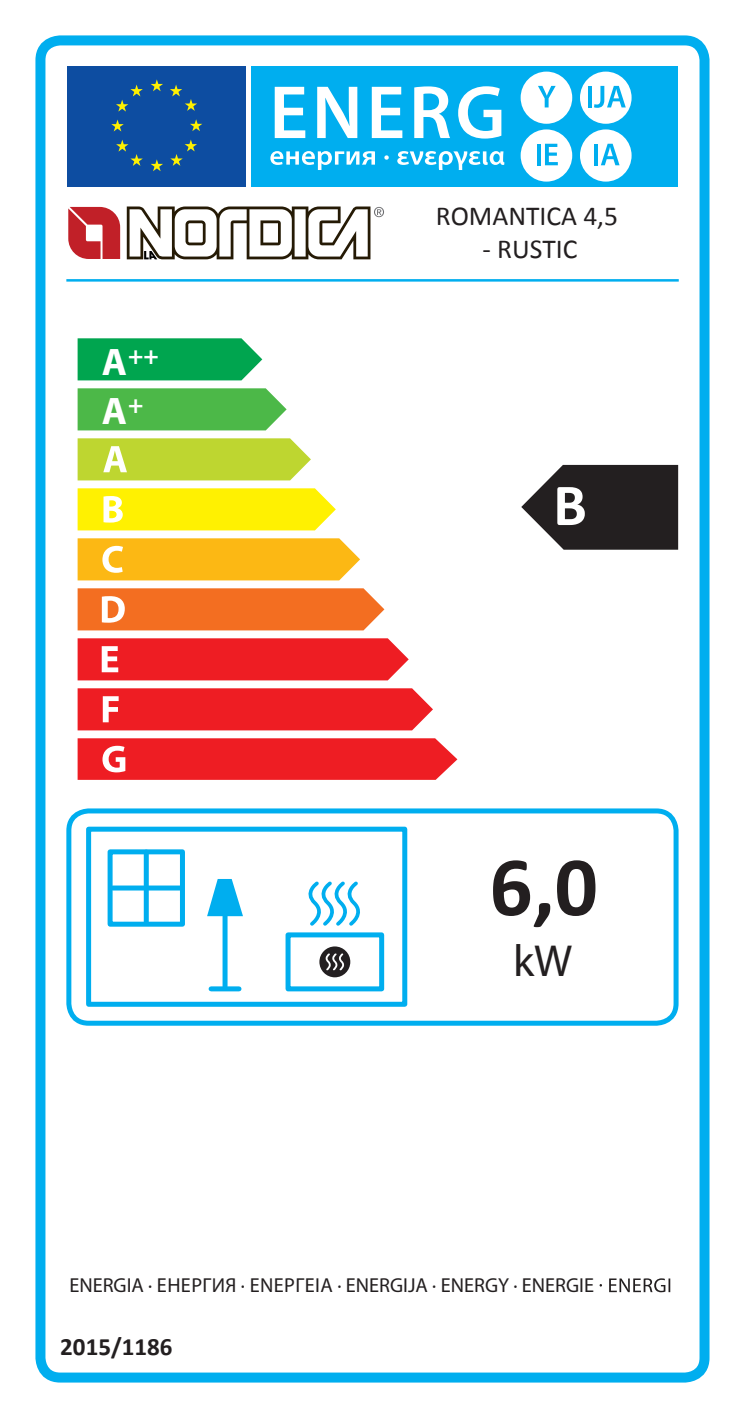
<style>
.page{position:relative;width:745px;height:1418px;background:#fff}
.page>*{position:absolute;margin:0;border:0;box-sizing:border-box;transform-origin:0 0}
.t1{font:700 85px "Calibri";color:#231f20}
.t2{font:700 60px "Calibri";color:#fff}
.t3{font:700 45px/55.5px "Calibri";color:#fff}
.t4{font:45px "Myriad Pro";color:#231f20}
.t5{font:700 38.5px "Myriad Pro";color:#fff}
.t6{font:27.5px "Calibri";color:#231f20}
.t7{font:700 25.75px "Myriad Pro";color:#fff}
.t8{font:700 25px "Calibri";color:#231f20}
.t9{font:20.25px "Myriad Pro";color:#231f20}
.s1{font-size:38.5px}
</style>
<div class="page">
<div style="left:35px;top:35px;width:674px;height:1347px;border:10px solid #00aeef;border-radius:20px"></div>
<div style="left:67px;top:66px;width:178px;height:120px;background:#0d4da1"></div>
<div style="left:251px;top:66px;width:426px;height:120px;background:#00aeef"></div>
<svg style="left:170px;top:85px;width:27px;height:26px"></svg>
<svg style="left:151px;top:79px;width:12px;height:12px"></svg>
<svg style="left:116px;top:85px;width:27px;height:27px"></svg>
<svg style="left:111px;top:120px;width:13px;height:11px"></svg>
<svg style="left:116px;top:140px;width:27px;height:26px"></svg>
<svg style="left:151px;top:159px;width:12px;height:12px"></svg>
<svg style="left:170px;top:140px;width:27px;height:26px"></svg>
<svg style="left:190px;top:119px;width:12px;height:12px"></svg>
<svg style="left:274px;top:87px;width:31px;height:51px"></svg>
<svg style="left:317px;top:87px;width:40px;height:51px"></svg>
<svg style="left:371px;top:87px;width:31px;height:51px"></svg>
<svg style="left:414px;top:86px;width:36px;height:52px"></svg>
<svg style="left:458px;top:86px;width:43px;height:53px"></svg>
<svg style="left:270px;top:151px;width:105px;height:19px"></svg>
<svg style="left:384px;top:155px;width:4px;height:5px"></svg>
<svg style="left:397px;top:151px;width:107px;height:19px"></svg>
<div style="left:520px;top:72px;width:52px;height:52px;background:#fff;border-radius:50%"></div>
<svg style="left:538px;top:86px;width:17px;height:21px"></svg>
<div style="left:579px;top:72px;width:52px;height:52px;background:#fff;border-radius:50%"></div>
<div style="left:520px;top:129px;width:52px;height:53px;background:#fff;border-radius:50%"></div>
<svg style="left:537px;top:144px;width:3px;height:21px"></svg>
<svg style="left:545px;top:144px;width:12px;height:21px"></svg>
<div style="left:579px;top:129px;width:52px;height:53px;background:#fff;border-radius:50%"></div>
<svg style="left:588px;top:86px;width:3px;height:21px"></svg>
<svg style="left:594px;top:86px;width:31px;height:22px"></svg>
<svg style="left:594px;top:144px;width:3px;height:21px"></svg>
<svg style="left:601px;top:144px;width:18px;height:21px"></svg>
<hr style="left:66px;top:279px;width:612px;height:2px;background:#00aeef">
<div style="left:66px;top:808px;width:612px;height:217px;border:5px solid #00aeef;border-radius:20px"></div>
<svg style="left:599px;top:1278px;width:70px;height:14px"></svg>
<div style="left:78px;top:388px;width:208px;height:42px;background:#4cb848"></div>
<svg style="left:78px;top:338px;width:184px;height:42px;background:#0faa59"></svg>
<svg style="left:78px;top:438px;width:233px;height:42px;background:#c3d941"></svg>
<svg style="left:78px;top:488px;width:257px;height:42px;background:#fff214"></svg>
<svg style="left:78px;top:538px;width:282px;height:42px;background:#fcbc22"></svg>
<svg style="left:78px;top:588px;width:306px;height:42px;background:#f3772f"></svg>
<svg style="left:78px;top:638px;width:330px;height:42px;background:#ee292f"></svg>
<svg style="left:78px;top:688px;width:354px;height:42px;background:#ee272d"></svg>
<svg style="left:78px;top:738px;width:379px;height:41px;background:#ee292f"></svg>
<div style="left:107px;top:849px;width:78px;height:77px;border:5px solid #00aeef"></div>
<div style="left:144px;top:852px;width:5px;height:70px;background:#00aeef"></div>
<div style="left:113px;top:885px;width:67px;height:5px;background:#00aeef"></div>
<div style="left:211px;top:986px;width:28px;height:5px;background:#00aeef"></div>
<div style="left:222px;top:916px;width:5px;height:70px;background:#00aeef"></div>
<svg style="left:207px;top:879px;width:36px;height:37px"></svg>
<div style="left:285px;top:932px;width:99px;height:59px;border:5px solid #00aeef"></div>
<div style="left:86px;top:826px;width:321px;height:180px;border:5px solid #00aeef"></div>
<svg style="left:308px;top:881px;width:52px;height:45px"></svg>
<div style="left:319px;top:946px;width:31px;height:31px;background:#231f20;border-radius:50%"></div>
<svg style="left:325px;top:952px;width:23px;height:19px"></svg>
<svg style="left:521px;top:465px;width:156px;height:84px;background:#423e3f"></svg>
<svg style="left:68px;top:207px;width:52px;height:52px"></svg>
<svg style="left:127px;top:206px;width:257px;height:53px"></svg>
<p class="t3" style="left:100px;top:333px;width:42px">A<sup>+<br></sup>A</p>
<p class="t7" style="left:102px;top:338px;width:58px"><span class="s1">A</span>++</p>
<p class="t5" style="left:102px;top:386px;width:43px">A<sup>+</sup></p>
<p class="t6" style="left:435px;top:198px;width:184px">ROMANTICA 4,5</p>
<p class="t6" style="left:482px;top:231px;width:96px">- RUSTIC</p>
<p class="t2" style="left:553px;top:467px;width:35px">B</p>
<p class="t1" style="left:489px;top:832px;width:110px">6,0</p>
<p class="t4" style="left:513px;top:933px;width:61px">kW</p>
<p class="t9" style="left:69px;top:1272px;width:526px">ENERGIA · ЕНЕРГИЯ · ΕΝΕΡΓΕΙΑ · ENERGIJA · ENERGY · ENERGIE</p>
<p class="t8" style="left:60px;top:1330px;width:114px">2015/1186</p>
</div>
